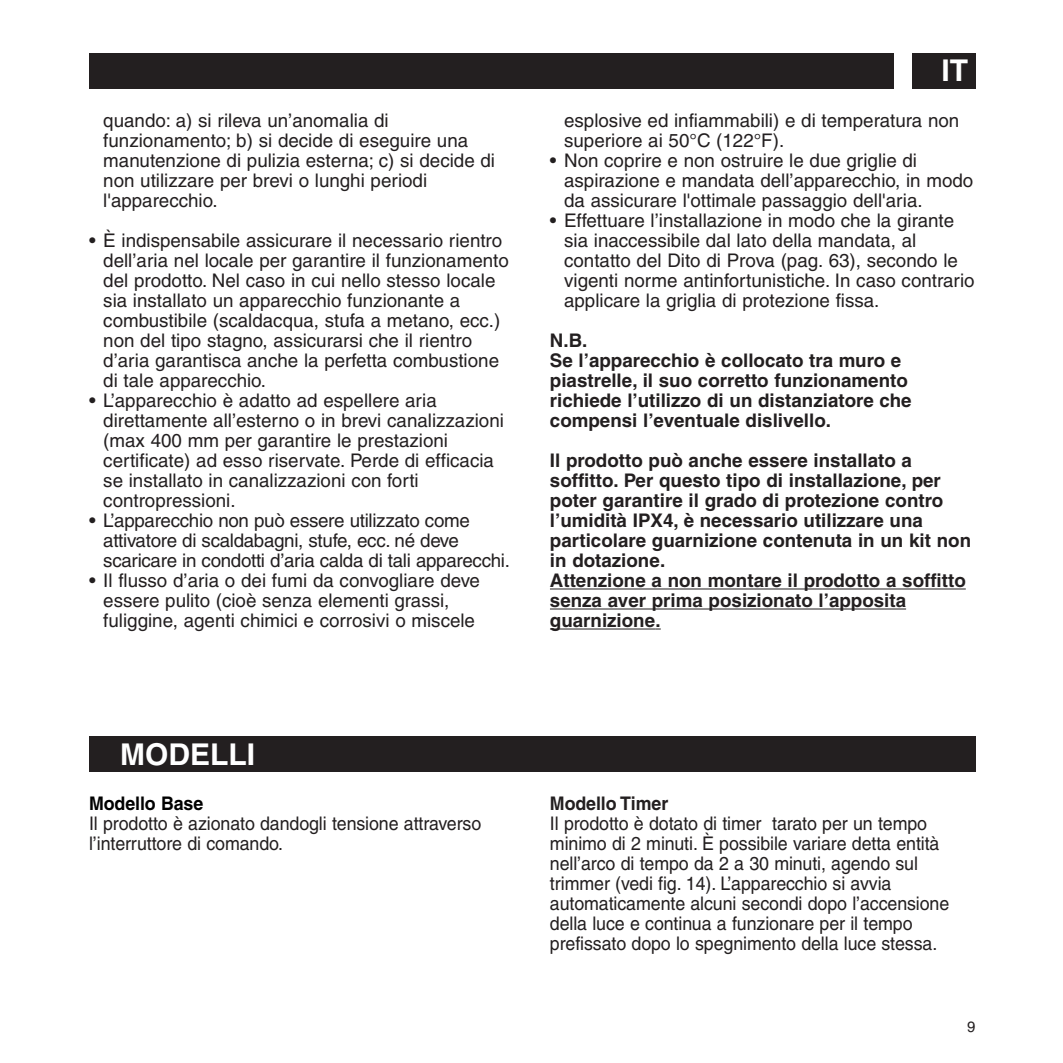
<style>
.page{position:relative;width:1063px;height:1063px;background:#fff}
.page>*{position:absolute;margin:0;border:0;box-sizing:border-box;transform-origin:0 0}
.t1{font:700 30px "Helvetica";color:#fff}
.t2{font:18.75px/20px "Helvetica";color:#231f20}
.t3{font:700 18.75px/20px "Helvetica";color:#231f20}
.t4{font:18.75px/20px "Helvetica";color:#231f20;scale:.95 1}
.t5{font:700 18.75px "Helvetica";color:#231f20;scale:.95 1}
.t6{font:700 18.75px "Helvetica";letter-spacing:-.005em;color:#000;scale:.95 1}
.t7{font:15px "Helvetica";color:#231f20}
</style>
<div class="page">
<div style="left:89px;top:736px;width:886px;height:35px;background:#231f20"></div>
<hr style="left:550px;top:588px;width:272px;height:1px;background:#231f20">
<hr style="left:822px;top:588px;width:143px;height:1px;background:#231f20">
<hr style="left:550px;top:608px;width:68px;height:1px;background:#231f20">
<hr style="left:618px;top:608px;width:288px;height:1px;background:#231f20">
<hr style="left:550px;top:628px;width:105px;height:1px;background:#231f20">
<div style="left:89px;top:53px;width:886px;height:36px;background:#231f20"></div>
<div style="left:893px;top:53px;width:18px;height:36px;background:#fff"></div>
<p class="t2" style="left:103px;top:112px;width:393px">quando: a) si rileva un’anomalia di funzionamento; b) si decide di eseguire una manutenzione di pulizia esterna; c) si decide di non utilizzare per brevi o lunghi periodi l'apparecchio.</p>
<p class="t2" style="left:103px;top:232px;width:407px;text-indent:-14px">• È indispensabile assicurare il necessario rientro dell’aria nel locale per garantire il funzionamento del prodotto. Nel caso in cui nello stesso locale sia installato un apparecchio funzionante a combustibile (scaldacqua, stufa a metano, ecc.) non del tipo stagno, assicurarsi che il rientro d’aria garantisca anche la perfetta combustione di tale apparecchio.</p>
<p class="t2" style="left:103px;top:392px;width:402px;text-indent:-14px">• L’apparecchio è adatto ad espellere aria direttamente all’esterno o in brevi canalizzazioni (max 400 mm per garantire le prestazioni certificate) ad esso riservate. Perde di efficacia se installato in canalizzazioni con forti contropressioni.</p>
<p class="t2" style="left:103px;top:512px;width:408px;text-indent:-14px">• L’apparecchio non può essere utilizzato come attivatore di scaldabagni, stufe, ecc. né deve scaricare in condotti d’aria calda di tali apparecchi.</p>
<p class="t2" style="left:103px;top:572px;width:378px;text-indent:-14px">• Il flusso d’aria o dei fumi da convogliare deve essere pulito (cioè senza elementi grassi, fuliggine, agenti chimici e corrosivi o miscele</p>
<h1 class="t1" style="left:941px;top:59px;width:28px">IT</h1>
<p class="t2" style="left:564px;top:112px;width:397px">esplosive ed infiammabili) e di temperatura non superiore ai 50°C (122°F).</p>
<p class="t2" style="left:564px;top:152px;width:411px;text-indent:-14px">• Non coprire e non ostruire le due griglie di aspirazione e mandata dell’apparecchio, in modo da assicurare l'ottimale passaggio dell'aria.</p>
<p class="t2" style="left:564px;top:212px;width:412px;text-indent:-14px">• Effettuare l’installazione in modo che la girante sia inaccessibile dal lato della mandata, al contatto del Dito di Prova (pag. 63), secondo le vigenti norme antinfortunistiche. In caso contrario applicare la griglia di protezione fissa.</p>
<p class="t3" style="left:550px;top:332px;width:363px">N.B.<br>Se l’apparecchio è collocato tra muro e piastrelle, il suo corretto funzionamento richiede l’utilizzo di un distanziatore che compensi l’eventuale dislivello.</p>
<p class="t3" style="left:550px;top:452px;width:423px">Il prodotto può anche essere installato a soffitto. Per questo tipo di installazione, per poter garantire il grado di protezione contro l’umidità IPX4, è necessario utilizzare una particolare guarnizione contenuta in un kit non in dotazione.<br>Attenzione a non montare il prodotto a soffitto senza aver prima posizionato l’apposita guarnizione.</p>
<h1 class="t1" style="left:120px;top:743px;width:136px">MODELLI</h1>
<p class="t6" style="left:89px;top:796px;width:122px">Modello Base</p>
<p class="t4" style="left:89px;top:815px;width:414px">Il prodotto è azionato dandogli tensione attraverso l’interruttore di comando.</p>
<p class="t5" style="left:550px;top:796px;width:126px">Modello Timer</p>
<p class="t4" style="left:550px;top:815px;width:422px">Il prodotto è dotato di timer tarato per un tempo minimo di 2 minuti. È possibile variare detta entità nell’arco di tempo da 2 a 30 minuti, agendo sul trimmer (vedi fig. 14). L’apparecchio si avvia automaticamente alcuni secondi dopo l’accensione della luce e continua a funzionare per il tempo prefissato dopo lo spegnimento della luce stessa.</p>
<p class="t7" style="left:967px;top:1020px;width:10px">9</p>
</div>
